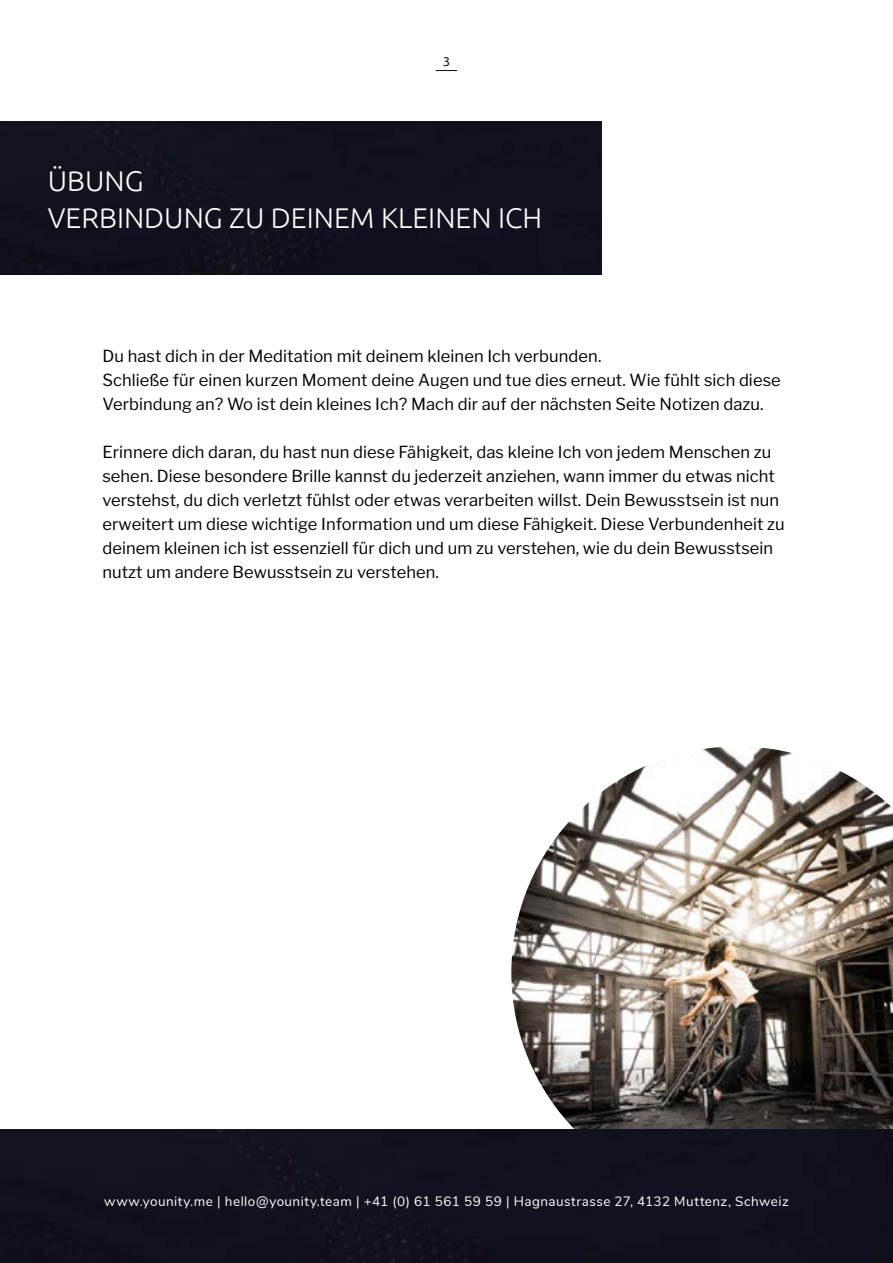
<style>
.page{position:relative;width:893px;height:1263px;background:#fff}
.page>*{position:absolute;margin:0;border:0;box-sizing:border-box;transform-origin:0 0}
.t1{font:300 28.5px/37.5px "Ubuntu";color:#fff}
.t2{font:16.5px/24px "Libre Franklin";letter-spacing:.005em;color:#000}
.t3{font:13.5px "Nunito";letter-spacing:.035em;color:#fff}
.t4{font:13.5px "Myriad Pro";color:#100b22}
</style>
<div class="page">
<img style="left:511px;top:747px;width:382px;height:383px">
<div style="left:0;top:121px;width:602px;height:153px;background:#10121e"></div>
<svg style="left:436px;top:70px;width:21px;height:1px"></svg>
<div style="left:0;top:1130px;width:893px;height:133px;background:#10121f"></div>
<p class="t4" style="left:443px;top:53px;width:8px">3</p>
<h1 class="t1" style="left:48px;top:161px;width:496px">ÜBUNG<br>VERBINDUNG ZU DEINEM KLEINEN ICH</h1>
<p class="t2" style="left:102px;top:344px;width:680px">Du hast dich in der Meditation mit deinem kleinen Ich verbunden.<br>Schließe für einen kurzen Moment deine Augen und tue dies erneut. Wie fühlt sich diese<br>Verbindung an? Wo ist dein kleines Ich? Mach dir auf der nächsten Seite Notizen dazu.</p>
<p class="t2" style="left:102px;top:440px;width:684px">Erinnere dich daran, du hast nun diese Fähigkeit, das kleine Ich von jedem Menschen zu sehen. Diese besondere Brille kannst du jederzeit anziehen, wann immer du etwas nicht verstehst, du dich verletzt fühlst oder etwas verarbeiten willst. Dein Bewusstsein ist nun erweitert um diese wichtige Information und um diese Fähigkeit. Diese Verbundenheit zu deinem kleinen ich ist essenziell für dich und um zu verstehen, wie du dein Bewusstsein nutzt um andere Bewusstsein zu verstehen.</p>
<p class="t3" style="left:104px;top:1191px;width:686px">www.younity.me | hello@younity.team | +41 (0) 61 561 59 59 | Hagnaustrasse 27, 4132 Muttenz, Schweiz</p>
</div>
